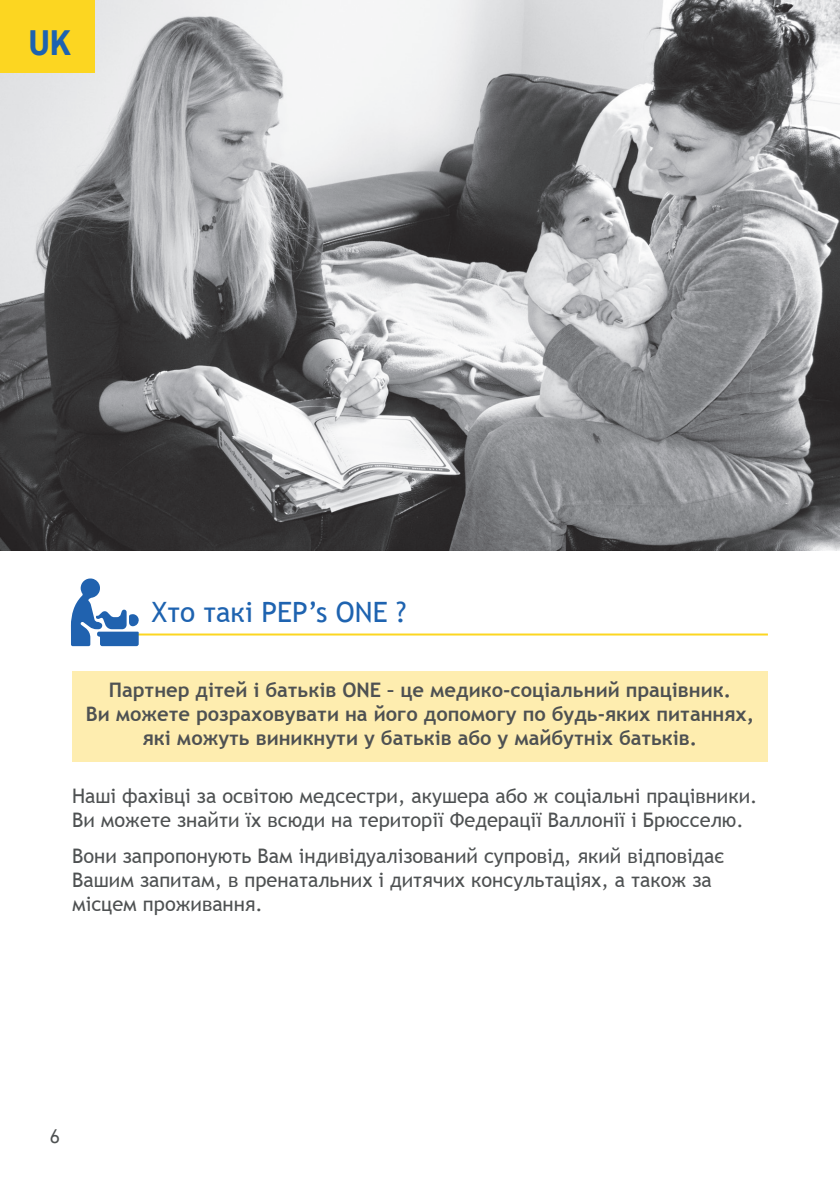
<style>
.page{position:relative;width:840px;height:1191px;background:#fff}
.page>*{position:absolute;margin:0;border:0;box-sizing:border-box;transform-origin:0 0}
.t1{font:700 36px "DIN Next LT Pro";color:#1e63b0;scale:.93 1}
.t2{font:28px "Trebuchet MS";color:#1e63b0}
.t3{font:20px/24px "Trebuchet MS";color:#4e5152}
.t4{font:700 20px/24px "Trebuchet MS";color:#4e5152;text-align:center}
.t5{font:20px "DIN Next LT Pro";color:#4e5152}
</style>
<div class="page">
<div style="left:72px;top:671px;width:695px;height:90px;background:#feedaf"></div>
<hr style="left:123px;top:633px;width:644px;height:2px;background:#fcd621">
<img style="left:0;top:0;width:839px;height:550px">
<div style="left:0;top:0;width:94px;height:72px;background:#fcd621"></div>
<svg style="left:71px;top:578px;width:68px;height:68px"></svg>
<p class="t1" style="left:28px;top:22px;width:48px">UK</p>
<h2 class="t2" style="left:151px;top:596px;width:256px">Хто такі PEP’s ONE ?</h2>
<p class="t4" style="left:86px;top:678px;width:669px">Партнер дітей і батьків ONE – це медико-соціальний працівник.<br>Ви можете розраховувати на його допомогу по будь-яких питаннях, які можуть виникнути у батьків або у майбутніх батьків.</p>
<p class="t3" style="left:72px;top:784px;width:686px">Наші фахівці за освітою медсестри, акушера або ж соціальні працівники.<br>Ви можете знайти їх всюди на території Федерації Валлонії і Брюсселю.</p>
<p class="t3" style="left:72px;top:844px;width:653px">Вони запропонують Вам індивідуалізований супровід, який відповідає<br>Вашим запитам, в пренатальних і дитячих консультаціях, а також за місцем проживання.</p>
<p class="t5" style="left:50px;top:1125px;width:12px">6</p>
</div>
